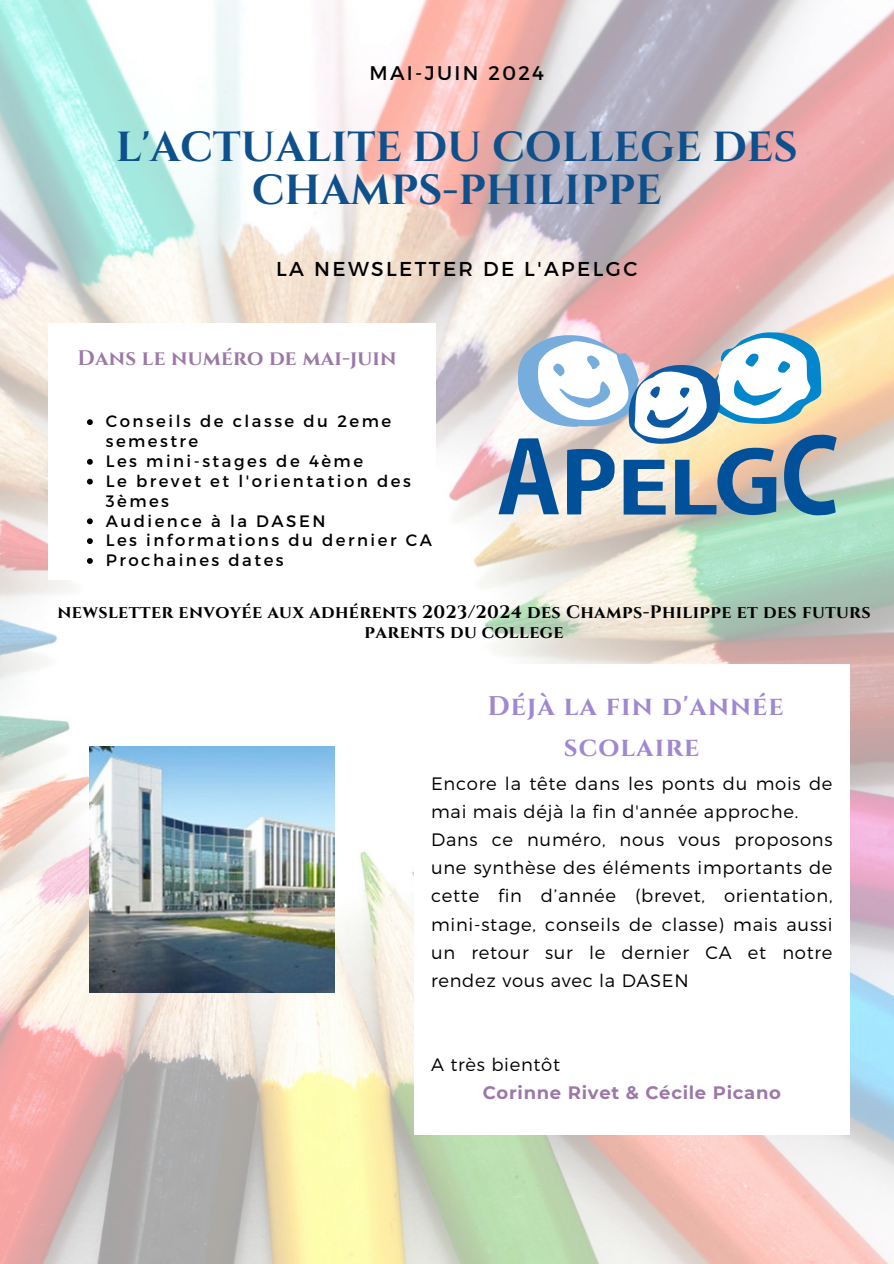
<style>
.page{position:relative;width:894px;height:1264px;background:#fff}
.page>*{position:absolute;margin:0;border:0;box-sizing:border-box;transform-origin:0 0}
.t1{font:700 42px/42.8px "Cinzel";color:#0e508c;text-align:center}
.t2{font:700 27px/41.7px "Cinzel";letter-spacing:.04em;color:#9f87d2;text-align:center}
.t3{font:700 21px "Cinzel";letter-spacing:.01em;color:#9c78a7}
.t4{font:20.1px "Montserrat";letter-spacing:.12em;color:#000}
.t5{font:19.65px "Montserrat";letter-spacing:.12em;color:#000}
.t6{font:300 18px/28.2px "Montserrat";letter-spacing:.04em;color:#000}
.t7{font:700 18px/20.2px "Cinzel";letter-spacing:.02em;color:#000;text-align:center}
.t8{font:700 18px "Montserrat";letter-spacing:.04em;color:#9c78a7}
.t9{font:16.5px/19.8px "Montserrat";letter-spacing:.15em;color:#000}
</style>
<div class="page">
<img style="left:0;top:0;width:893px;height:1263px">
<img style="left:89px;top:746px;width:246px;height:246px">
<svg style="left:498px;top:332px;width:338px;height:183px"></svg>
<div style="left:48px;top:323px;width:387px;height:257px;background:#fff"></div>
<svg style="left:87px;top:419px;width:6px;height:6px"></svg>
<svg style="left:87px;top:459px;width:6px;height:5px"></svg>
<svg style="left:87px;top:478px;width:6px;height:6px"></svg>
<svg style="left:87px;top:518px;width:6px;height:6px"></svg>
<svg style="left:87px;top:538px;width:6px;height:6px"></svg>
<svg style="left:87px;top:558px;width:6px;height:6px"></svg>
<div style="left:414px;top:664px;width:434px;height:470px;background:#fff"></div>
<p class="t5" style="left:369px;top:61px;width:176px">MAI-JUIN 2024</p>
<p class="t1" style="left:116px;top:127px;width:683px">L'ACTUALITE DU COLLEGE DES<br>CHAMPS-PHILIPPE</p>
<p class="t4" style="left:276px;top:256px;width:362px">LA NEWSLETTER DE L'APELGC</p>
<h1 class="t3" style="left:78px;top:344px;width:320px">Dans le numéro de mai-juin</h1>
<h2 class="t9" style="left:106px;top:411px;width:287px">Conseils de classe du 2eme semestre</h2>
<h3 class="t9" style="left:106px;top:450px;width:259px">Les mini-stages de 4ème</h3>
<p class="t9" style="left:106px;top:470px;width:306px">Le brevet et l'orientation des<br>3èmes</p>
<p class="t9" style="left:106px;top:510px;width:221px">Audience à la DASEN</p>
<p class="t9" style="left:106px;top:529px;width:327px">Les informations du dernier CA</p>
<p class="t9" style="left:106px;top:549px;width:179px">Prochaines dates</p>
<p class="t7" style="left:57px;top:602px;width:814px">newsletter envoyée aux adhérents 2023/2024 des Champs-Philippe et des futurs parents du college</p>
<h4 class="t2" style="left:487px;top:685px;width:298px">Déjà la fin d'année scolaire</h4>
<p class="t6" style="left:431px;top:768px;width:403px">Encore la tête dans les ponts du mois de mai mais déjà la fin d'année approche.</p>
<p class="t6" style="left:431px;top:824px;width:403px;text-align:justify">Dans ce numéro, nous vous proposons une synthèse des éléments importants de cette fin d’année (brevet, orientation, mini-stage, conseils de classe) mais aussi un retour sur le dernier CA et notre rendez vous avec la DASEN</p>
<p class="t6" style="left:431px;top:1049px;width:130px">A très bientôt</p>
<p class="t8" style="left:482px;top:1081px;width:300px">Corinne Rivet &amp; Cécile Picano</p>
</div>
